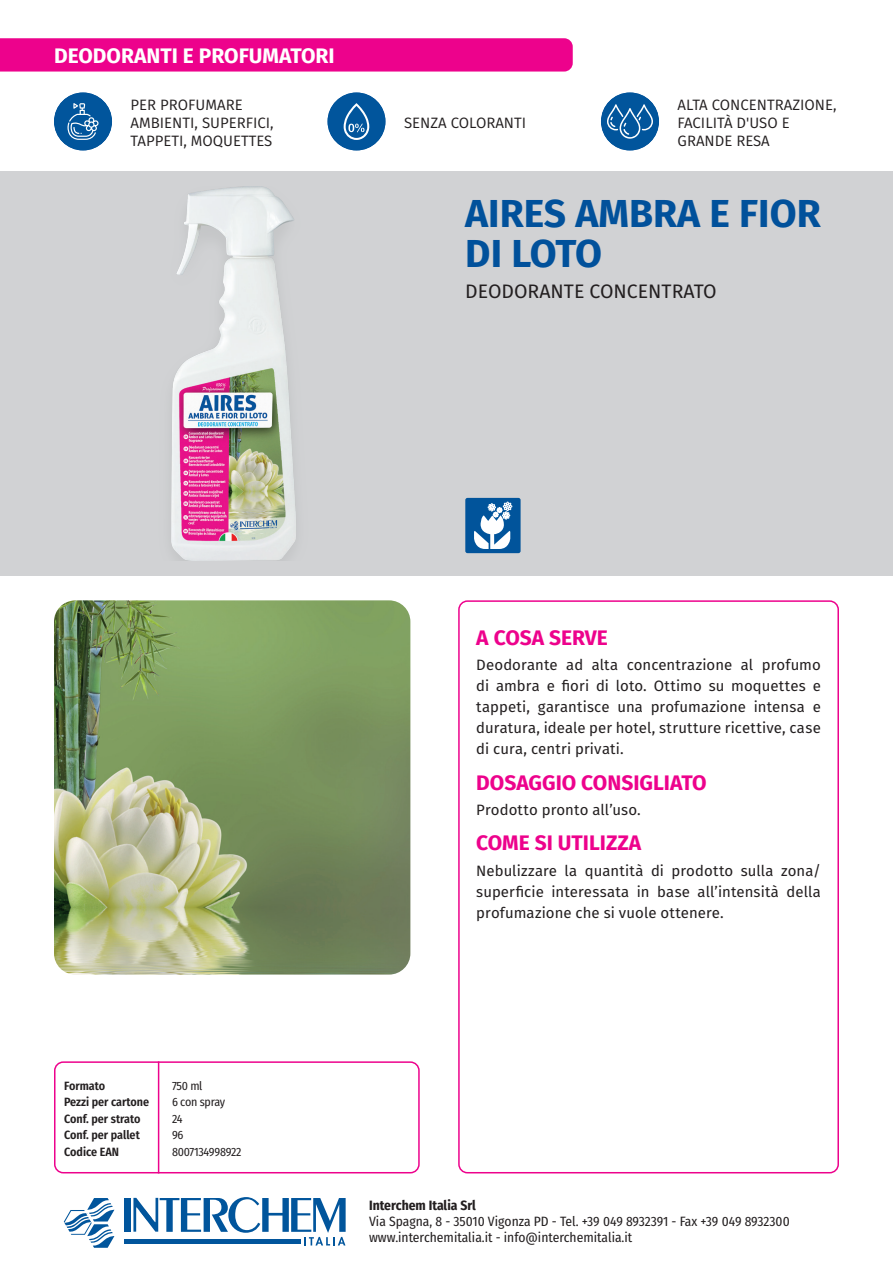
<style>
.page{position:relative;width:893px;height:1263px;background:#fff}
.page>*{position:absolute;margin:0;border:0;box-sizing:border-box;transform-origin:0 0}
.t1{font:700 39px/40.5px "Fira Sans";color:#01519b}
.t2{font:700 21px "Fira Sans";color:#ed028c}
.t3{font:700 21px "Fira Sans";color:#fff}
.t4{font:19.5px "Fira Sans";color:#231f20}
.t5{font:15px/21px "Fira Sans";letter-spacing:.005em;color:#231f20;text-align:justify}
.t6{font:15px/18px "Fira Sans";color:#231f20}
.t7{font:13.5px/16.2px "Fira Sans Condensed";color:#231f20}
.t8{font:700 13.5px "Fira Sans Condensed";color:#231f20}
.t9{font:600 12px/16.5px "Fira Sans Condensed";color:#231f20}
.t10{font:12px/16.5px "Fira Sans Condensed";letter-spacing:-.02em;color:#231f20}
</style>
<div class="page">
<div style="left:458px;top:600px;width:381px;height:573px;border:2px solid #ed028c;border-radius:9px"></div>
<div style="left:0;top:38px;width:573px;height:34px;background:#ed028c"></div>
<div style="left:0;top:171px;width:893px;height:404px;background:#d1d2d4"></div>
<div style="left:54px;top:1061px;width:366px;height:112px;border:2px solid #ed028c;border-radius:9px"></div>
<hr style="left:158px;top:1061px;width:1px;height:112px;background:#ed028c">
<img style="left:171px;top:186px;width:125px;height:374px">
<div style="left:466px;top:499px;width:53px;height:53px;background:#01549b"></div>
<div style="left:465px;top:498px;width:56px;height:55px;border:2px solid #01549b"></div>
<svg style="left:474px;top:502px;width:38px;height:47px"></svg>
<img style="left:54px;top:600px;width:356px;height:374px">
<div style="left:54px;top:92px;width:58px;height:58px;background:#01559c;border-radius:50%"></div>
<svg style="left:67px;top:103px;width:32px;height:37px"></svg>
<div style="left:601px;top:92px;width:58px;height:58px;background:#01559c;border-radius:50%"></div>
<svg style="left:607px;top:104px;width:46px;height:35px"></svg>
<div style="left:327px;top:92px;width:58px;height:58px;background:#01559c;border-radius:50%"></div>
<svg style="left:344px;top:103px;width:25px;height:37px"></svg>
<div style="left:124px;top:1239px;width:177px;height:5px;background:#01559c"></div>
<div style="left:124px;top:1198px;width:7px;height:34px;background:#01559c"></div>
<svg style="left:64px;top:1198px;width:50px;height:50px"></svg>
<svg style="left:133px;top:1197px;width:213px;height:48px"></svg>
<h2 class="t3" style="left:54px;top:38px;width:282px">DEODORANTI E PROFUMATORI</h2>
<p class="t6" style="left:131px;top:96px;width:145px">PER PROFUMARE<br>AMBIENTI, SUPERFICI,<br>TAPPETI, MOQUETTES</p>
<p class="t6" style="left:678px;top:96px;width:160px">ALTA CONCENTRAZIONE,<br>FACILITÀ D'USO E<br>GRANDE RESA</p>
<p class="t6" style="left:404px;top:114px;width:124px">SENZA COLORANTI</p>
<h1 class="t1" style="left:465px;top:190px;width:357px">AIRES AMBRA E FIOR<br>DI LOTO</h1>
<h3 class="t4" style="left:465px;top:276px;width:253px">DEODORANTE CONCENTRATO</h3>
<p class="t9" style="left:64px;top:1076px;width:87px">Formato<br>Pezzi per cartone<br>Conf. per strato<br>Conf. per pallet<br>Codice EAN</p>
<p class="t10" style="left:172px;top:1077px;width:71px">750 ml<br>6 con spray<br>24<br>96<br>8007134998922</p>
<h2 class="t2" style="left:476px;top:620px;width:133px">A COSA SERVE</h2>
<p class="t5" style="left:476px;top:654px;width:346px">Deodorante ad alta concentrazione al profumo di ambra e fiori di loto. Ottimo su moquettes e tappeti, garantisce una profumazione intensa e duratura, ideale per hotel, strutture ricettive, case di cura, centri privati.</p>
<h2 class="t2" style="left:476px;top:764px;width:232px">DOSAGGIO CONSIGLIATO</h2>
<p class="t5" style="left:476px;top:799px;width:166px">Prodotto pronto all’uso.</p>
<h2 class="t2" style="left:476px;top:825px;width:166px">COME SI UTILIZZA</h2>
<p class="t5" style="left:476px;top:859px;width:346px">Nebulizzare la quantità di prodotto sulla zona/ superficie interessata in base all’intensità della profumazione che si vuole ottenere.</p>
<p class="t8" style="left:369px;top:1194px;width:108px">Interchem Italia Srl</p>
<p class="t7" style="left:369px;top:1213px;width:422px">Via Spagna, 8 - 35010 Vigonza PD - Tel. +39 049 8932391 - Fax +39 049 8932300 www.interchemitalia.it - info@interchemitalia.it</p>
<p class="t5" style="left:434px;top:1214px;width:26px">200</p>
</div>
